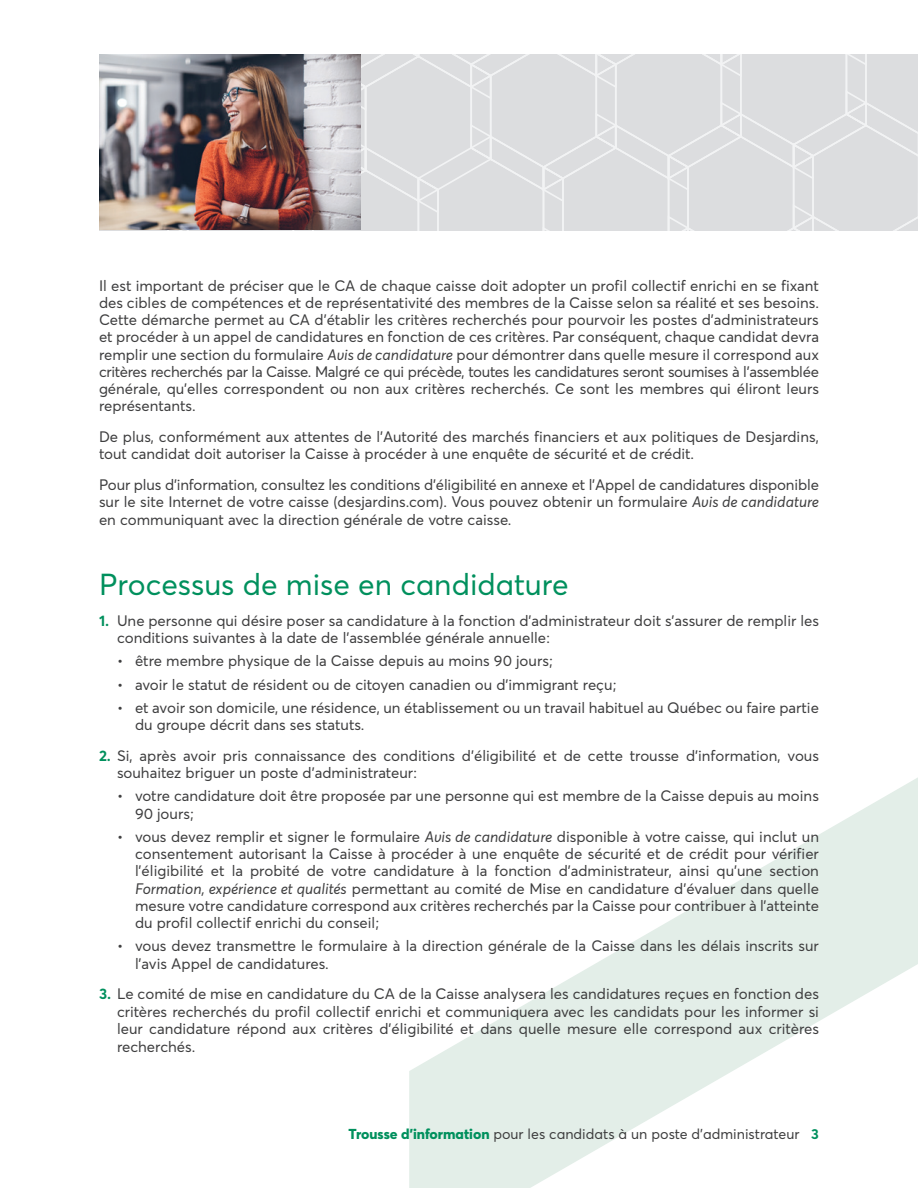
<style>
.page{position:relative;width:918px;height:1188px;background:#fff}
.page>*{position:absolute;margin:0;border:0;box-sizing:border-box;transform-origin:0 0}
.t1{font:30px "Averta";color:#00905d}
.t2{font:15px/17.2px "Averta";color:#3e3e3f}
.t3{font:14.25px "Averta";color:#3e3e3f}
.s1{font-style:italic}
.s2{font-weight:700;color:#00905d}
.s3{font-weight:800;color:#00905d}
</style>
<div class="page">
<svg style="left:409px;top:777px;width:509px;height:411px"></svg>
<svg style="left:99px;top:54px;width:819px;height:177px;background:#dcdddf"></svg>
<img style="left:99px;top:54px;width:261px;height:176px">
<p class="t2" style="left:99px;top:277px;width:722px;text-align:justify">Il est important de préciser que le CA de chaque caisse doit adopter un profil collectif enrichi en se fixant des cibles de compétences et de représentativité des membres de la Caisse selon sa réalité et ses besoins.<br>Cette démarche permet au CA d’établir les critères recherchés pour pourvoir les postes d’administrateurs et procéder à un appel de candidatures en fonction de ces critères. Par conséquent, chaque candidat devra remplir une section du formulaire <span class="s1">Avis de candidature</span> pour démontrer dans quelle mesure il correspond aux critères recherchés par la Caisse. Malgré ce qui précède, toutes les candidatures seront soumises à l’assemblée générale, qu’elles correspondent ou non aux critères recherchés. Ce sont les membres qui éliront leurs représentants.</p>
<p class="t2" style="left:99px;top:428px;width:721px">De plus, conformément aux attentes de l’Autorité des marchés financiers et aux politiques de Desjardins, tout candidat doit autoriser la Caisse à procéder à une enquête de sécurité et de crédit.</p>
<p class="t2" style="left:99px;top:476px;width:722px;text-align:justify">Pour plus d’information, consultez les conditions d’éligibilité en annexe et l’Appel de candidatures disponible sur le site Internet de votre caisse (desjardins.com). Vous pouvez obtenir un formulaire <span class="s1">Avis de candidature </span>en communiquant avec la direction générale de votre caisse.</p>
<h1 class="t1" style="left:99px;top:566px;width:471px">Processus de mise en candidature</h1>
<p class="t2" style="left:117px;top:612px;width:703px;text-indent:-18px"><span class="s2">1.</span> Une personne qui désire poser sa candidature à la fonction d’administrateur doit s’assurer de remplir les conditions suivantes à la date de l’assemblée générale annuelle :</p>
<p class="t2" style="left:117px;top:652px;width:437px">• être membre physique de la Caisse depuis au moins 90 jours ;</p>
<p class="t2" style="left:117px;top:676px;width:501px">• avoir le statut de résident ou de citoyen canadien ou d’immigrant reçu ;</p>
<p class="t2" style="left:135px;top:699px;width:685px;text-indent:-18px">• et avoir son domicile, une résidence, un établissement ou un travail habituel au Québec ou faire partie du groupe décrit dans ses statuts.</p>
<p class="t2" style="left:117px;top:747px;width:704px;text-indent:-18px"><span class="s2">2.</span> Si, après avoir pris connaissance des conditions d’éligibilité et de cette trousse d’information, vous souhaitez briguer un poste d’administrateur :</p>
<p class="t2" style="left:135px;top:787px;width:685px;text-indent:-18px">• votre candidature doit être proposée par une personne qui est membre de la Caisse depuis au moins<br>90 jours ;</p>
<p class="t2" style="left:135px;top:828px;width:686px;text-align:justify;text-indent:-18px">• vous devez remplir et signer le formulaire <span class="s1">Avis de candidature</span> disponible à votre caisse, qui inclut un consentement autorisant la Caisse à procéder à une enquête de sécurité et de crédit pour vérifier l’éligibilité et la probité de votre candidature à la fonction d’administrateur, ainsi qu’une section <span class="s1">Formation, expérience et qualités</span> permettant au comité de Mise en candidature d’évaluer dans quelle mesure votre candidature correspond aux critères recherchés par la Caisse pour contribuer à l’atteinte du profil collectif enrichi du conseil ;</p>
<p class="t2" style="left:135px;top:937px;width:685px;text-indent:-18px">• vous devez transmettre le formulaire à la direction générale de la Caisse dans les délais inscrits sur l’avis Appel de candidatures.</p>
<p class="t2" style="left:117px;top:985px;width:704px;text-align:justify;text-indent:-18px"><span class="s2">3.</span> Le comité de mise en candidature du CA de la Caisse analysera les candidatures reçues en fonction des critères recherchés du profil collectif enrichi et communiquera avec les candidats pour les informer si leur candidature répond aux critères d’éligibilité et dans quelle mesure elle correspond aux critères recherchés.</p>
<p class="t3" style="left:349px;top:1125px;width:472px"><span class="s3">Trousse d’information</span> pour les candidats à un poste d’administrateur <span class="s2">3</span></p>
</div>
